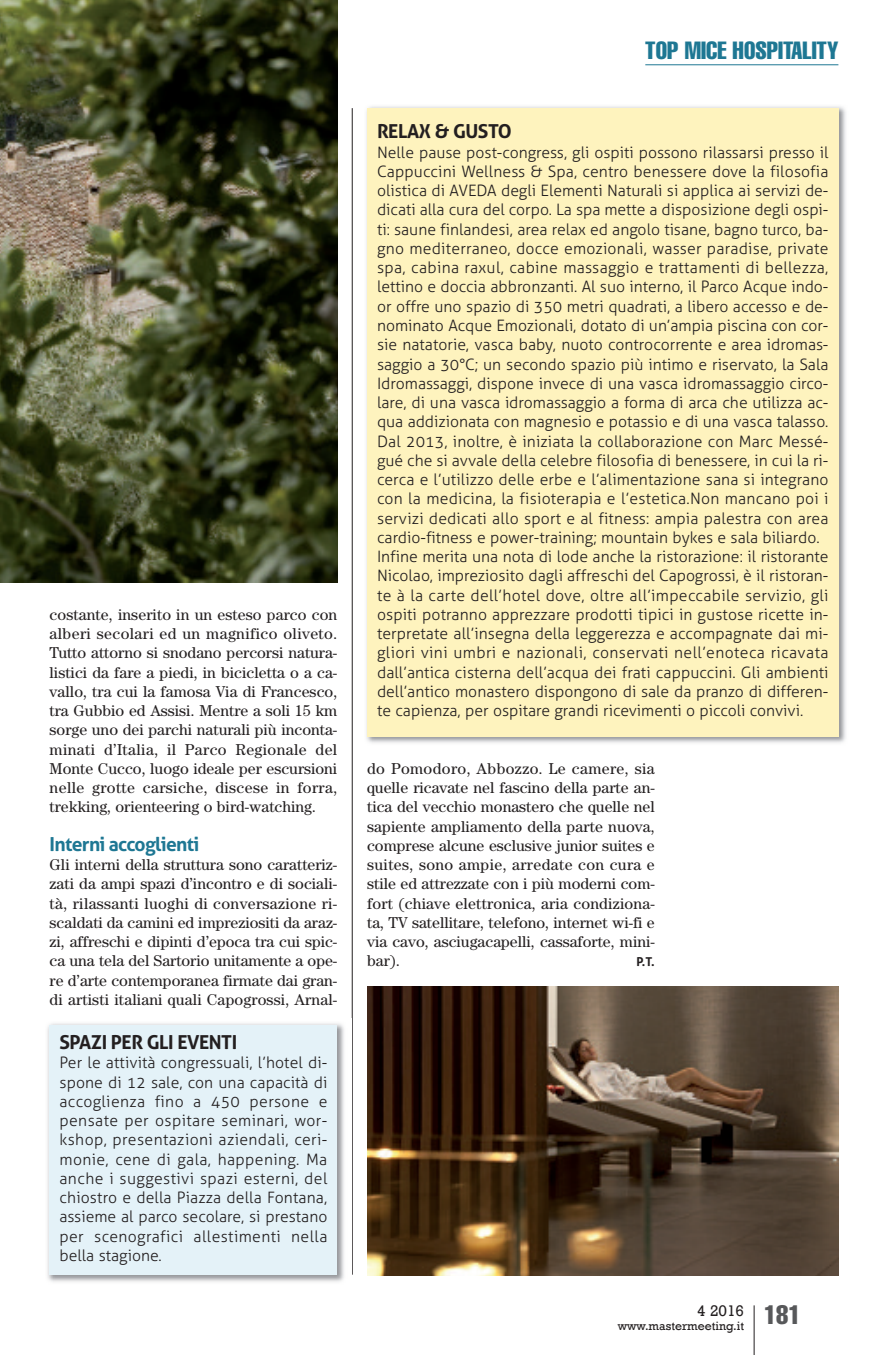
<style>
.page{position:relative;width:893px;height:1355px;background:#fff}
.page>*{position:absolute;margin:0;border:0;box-sizing:border-box;transform-origin:0 0}
.t1{font:extra-condensed 24.5px "Helvetica";color:#1e7793}
.t2{font:700 19.25px "Aller";letter-spacing:-.025em;color:#231f20}
.t3{font:700 19.25px "Aller";letter-spacing:-.035em;color:#1e7793}
.t4{font:300 15.75px/19.2px "Aller";color:#231f20;text-align:justify}
.t5{font:15.75px/19.2px "Century";color:#231f20;text-align:justify}
.t6{font:15.75px "Rockwell";color:#231f20}
.t7{font:12.25px "Rockwell";color:#231f20}
.t8{font:700 12.25px "Aller";color:#231f20}
</style>
<div class="page">
<img style="left:0;top:0;width:337px;height:582px">
<hr style="left:754px;top:1305px;width:1px;height:49px;background:#231f20">
<hr style="left:645px;top:64px;width:193px;height:1px;background:#1e7793">
<hr style="left:352px;top:108px;width:1px;height:1166px;background:#231f20">
<img style="left:47px;top:1023px;width:297px;height:259px">
<div style="left:50px;top:1024px;width:287px;height:250px;background:#e4f2f8"></div>
<img style="left:366px;top:106px;width:480px;height:637px">
<div style="left:367px;top:108px;width:471px;height:628px;background:#fef3be"></div>
<img style="left:367px;top:986px;width:471px;height:289px">
<p class="t5" style="left:50px;top:606px;width:289px">costante, inserito in un esteso parco con alberi secolari ed un magnifico oliveto.<br>Tutto attorno si snodano percorsi natura&shy;listici da fare a piedi, in bicicletta o a ca&shy;vallo, tra cui la famosa Via di Francesco, tra Gubbio ed Assisi. Mentre a soli 15 km sorge uno dei parchi naturali più inconta&shy;minati d’Italia, il Parco Regionale del Monte Cucco, luogo ideale per escursioni nelle grotte carsiche, discese in forra, trekking, orienteering o bird-watching.</p>
<p class="t3" style="left:50px;top:832px;width:151px">Interni accoglienti</p>
<p class="t5" style="left:50px;top:856px;width:289px">Gli interni della struttura sono caratteriz&shy;zati da ampi spazi d’incontro e di sociali&shy;tà, rilassanti luoghi di conversazione ri&shy;scaldati da camini ed impreziositi da araz&shy;zi, affreschi e dipinti d’epoca tra cui spic&shy;ca una tela del Sartorio unitamente a ope&shy;re d’arte contemporanea firmate dai gran&shy;di artisti italiani quali Capogrossi, Arnal-</p>
<p class="t2" style="left:60px;top:1031px;width:179px">SPAZI PER GLI EVENTI</p>
<p class="t4" style="left:59px;top:1053px;width:269px">Per le attività congressuali, l’hotel di&shy;spone di 12 sale, con una capacità di accoglienza fino a 450 persone e pensate per ospitare seminari, wor&shy;kshop, presentazioni aziendali, ceri&shy;monie, cene di gala, happening. Ma anche i suggestivi spazi esterni, del chiostro e della Piazza della Fontana, assieme al parco secolare, si prestano per scenografici allestimenti nella bella stagione.</p>
<h1 class="t1" style="left:645px;top:42px;width:195px">TOP MICE HOSPITALITY</h1>
<p class="t2" style="left:377px;top:120px;width:136px">RELAX &amp; GUSTO</p>
<p class="t4" style="left:377px;top:143px;width:453px;text-align:left">Nelle pause post-congress, gli ospiti possono rilassarsi presso il Cappuccini Wellness &amp; Spa, centro benessere dove la filosofia olistica di AVEDA degli Elementi Naturali si applica ai servizi de&shy;dicati alla cura del corpo. La spa mette a disposizione degli ospi&shy;ti: saune finlandesi, area relax ed angolo tisane, bagno turco, ba&shy;gno mediterraneo, docce emozionali, wasser paradise, private spa, cabina raxul, cabine massaggio e trattamenti di bellezza, lettino e doccia abbronzanti. Al suo interno, il Parco Acque indo&shy;or offre uno spazio di 350 metri quadrati, a libero accesso e de&shy;nominato Acque Emozionali, dotato di un’ampia piscina con cor&shy;sie natatorie, vasca baby, nuoto controcorrente e area idromas&shy;saggio a 30°C; un secondo spazio più intimo e riservato, la Sala Idromassaggi, dispone invece di una vasca idromassaggio circo&shy;lare, di una vasca idromassaggio a forma di arca che utilizza ac&shy;qua addizionata con magnesio e potassio e di una vasca talasso.<br>Dal 2013, inoltre, è iniziata la collaborazione con Marc Messé&shy;gué che si avvale della celebre filosofia di benessere, in cui la ri&shy;cerca e l’utilizzo delle erbe e l’alimentazione sana si integrano con la medicina, la fisioterapia e l’estetica.Non mancano poi i servizi dedicati allo sport e al fitness: ampia palestra con area cardio-fitness e power-training; mountain bykes e sala biliardo.<br>Infine merita una nota di lode anche la ristorazione: il ristorante Nicolao, impreziosito dagli affreschi del Capogrossi, è il ristoran&shy;te à la carte dell’hotel dove, oltre all’impeccabile servizio, gli ospiti potranno apprezzare prodotti tipici in gustose ricette in&shy;terpretate all’insegna della leggerezza e accompagnate dai mi&shy;gliori vini umbri e nazionali, conservati nell’enoteca ricavata dall’antica cisterna dell’acqua dei frati cappuccini. Gli ambienti dell’antico monastero dispongono di sale da pranzo di differen&shy;te capienza, per ospitare grandi ricevimenti o piccoli convivi.</p>
<p class="t5" style="left:367px;top:760px;width:289px">do Pomodoro, Abbozzo. Le camere, sia quelle ricavate nel fascino della parte an&shy;tica del vecchio monastero che quelle nel sapiente ampliamento della parte nuova, comprese alcune esclusive junior suites e suites, sono ampie, arredate con cura e stile ed attrezzate con i più moderni com&shy;fort (chiave elettronica, aria condiziona&shy;ta, TV satellitare, telefono, internet wi-fi e via cavo, asciugacapelli, cassaforte, mini&shy;bar).</p>
<p class="t8" style="left:636px;top:954px;width:20px">P.T.</p>
<p class="t7" style="left:618px;top:1318px;width:184px">www.mastermeeting.it <sup>181</sup></p>
<p class="t6" style="left:697px;top:1300px;width:49px">4 2016</p>
</div>
